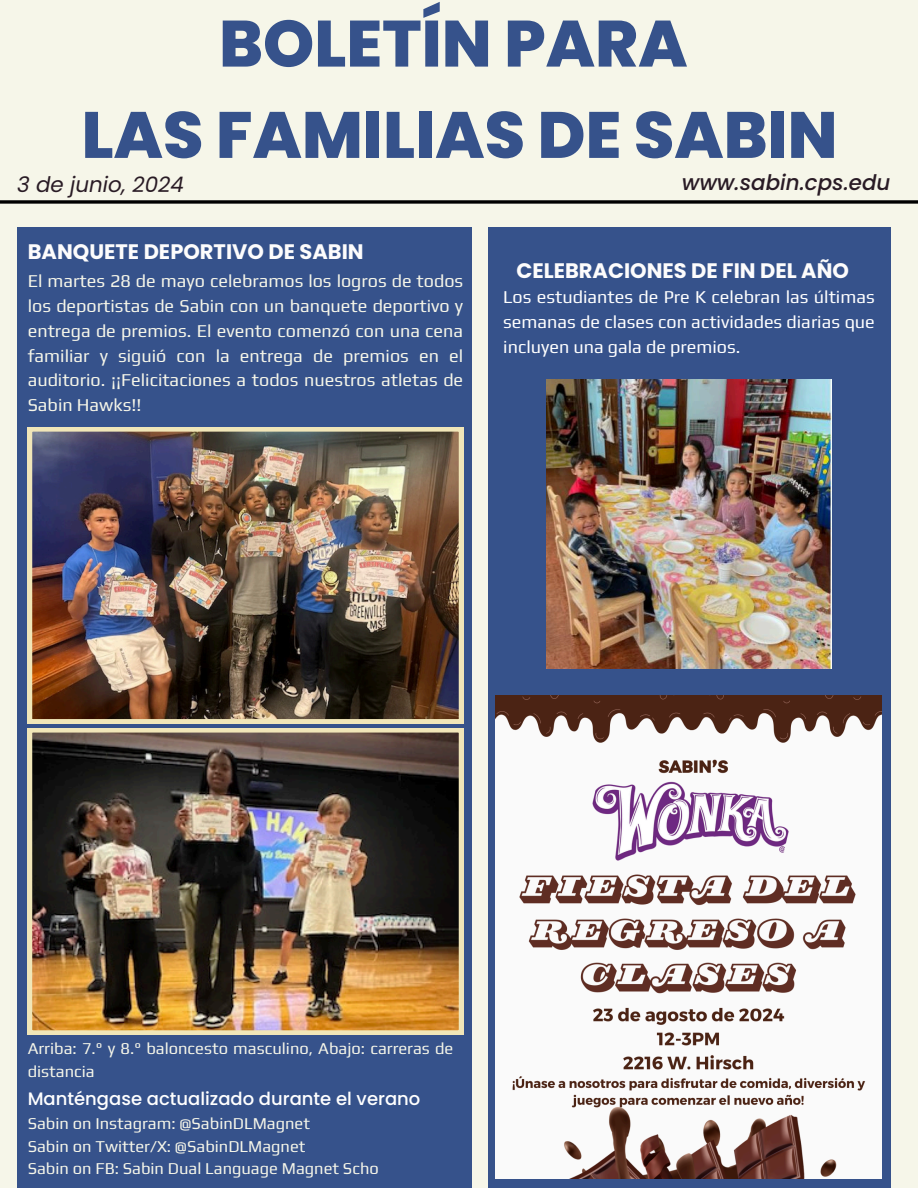
<style>
.page{position:relative;width:918px;height:1188px;background:#f6f6e9}
.page>*{position:absolute;margin:0;border:0;box-sizing:border-box;transform-origin:0 0}
.t1{font:800 65.25px/91.3px "Poppins";color:#36528b;text-align:center}
.t2{font:italic 500 21.45px "Poppins";color:#291b25}
.t3{font:italic 21.45px "Poppins";color:#291b25}
.t4{font:700 21px "Poppins";color:#fdfcfc}
.t5{font:18px/24.8px "Play";color:#f6f6e9;text-align:justify}
.t6{font:18px/24.8px "Play";color:#fff;text-align:justify}
.t7{font:500 18px "Poppins";color:#fff}
.t8{font:16.5px/22.5px "Play";color:#f6f6e9}
</style>
<div class="page">
<div style="left:17px;top:228px;width:454px;height:960px;background:#36528b"></div>
<img style="left:28px;top:728px;width:435px;height:307px">
<div style="left:488px;top:724px;width:402px;height:464px;background:#36528b"></div>
<div style="left:488px;top:228px;width:402px;height:513px;background:#36528b"></div>
<svg style="left:0;top:200px;width:918px;height:4px"></svg>
<img style="left:28px;top:427px;width:435px;height:297px">
<img style="left:496px;top:695px;width:386px;height:483px">
<img style="left:547px;top:379px;width:284px;height:289px">
<p class="t1" style="left:82px;top:-2px;width:757px">BOLETÍN PARA<br>LAS FAMILIAS DE SABIN</p>
<p class="t3" style="left:17px;top:170px;width:168px">3 de junio, 2024</p>
<p class="t2" style="left:682px;top:168px;width:210px">www.sabin.cps.edu</p>
<p class="t4" style="left:28px;top:237px;width:337px">BANQUETE DEPORTIVO DE SABIN</p>
<h3 class="t5" style="left:28px;top:268px;width:437px">El martes 28 de mayo celebramos los logros de todos los deportistas de Sabin con un banquete deportivo y entrega de premios. El evento comenzó con una cena familiar y siguió con la entrega de premios en el auditorio. ¡¡Felicitaciones a todos nuestros atletas de Sabin Hawks!!</h3>
<p class="t4" style="left:516px;top:256px;width:334px">CELEBRACIONES DE FIN DEL AÑO</p>
<p class="t6" style="left:503px;top:285px;width:373px">Los estudiantes de Pre K celebran las últimas semanas de clases con actividades diarias que incluyen una gala de premios.</p>
<p class="t8" style="left:28px;top:1037px;width:427px">Arriba: 7.° y 8.° baloncesto masculino, Abajo: carreras de distancia</p>
<p class="t7" style="left:28px;top:1086px;width:394px">Manténgase actualizado durante el verano</p>
<h5 class="t8" style="left:28px;top:1112px;width:284px">Sabin on Instagram: @SabinDLMagnet</h5>
<h2 class="t8" style="left:28px;top:1135px;width:279px">Sabin on Twitter/X: @SabinDLMagnet</h2>
<p class="t8" style="left:28px;top:1157px;width:353px">Sabin on FB: Sabin Dual Language Magnet Scho</p>
</div>
